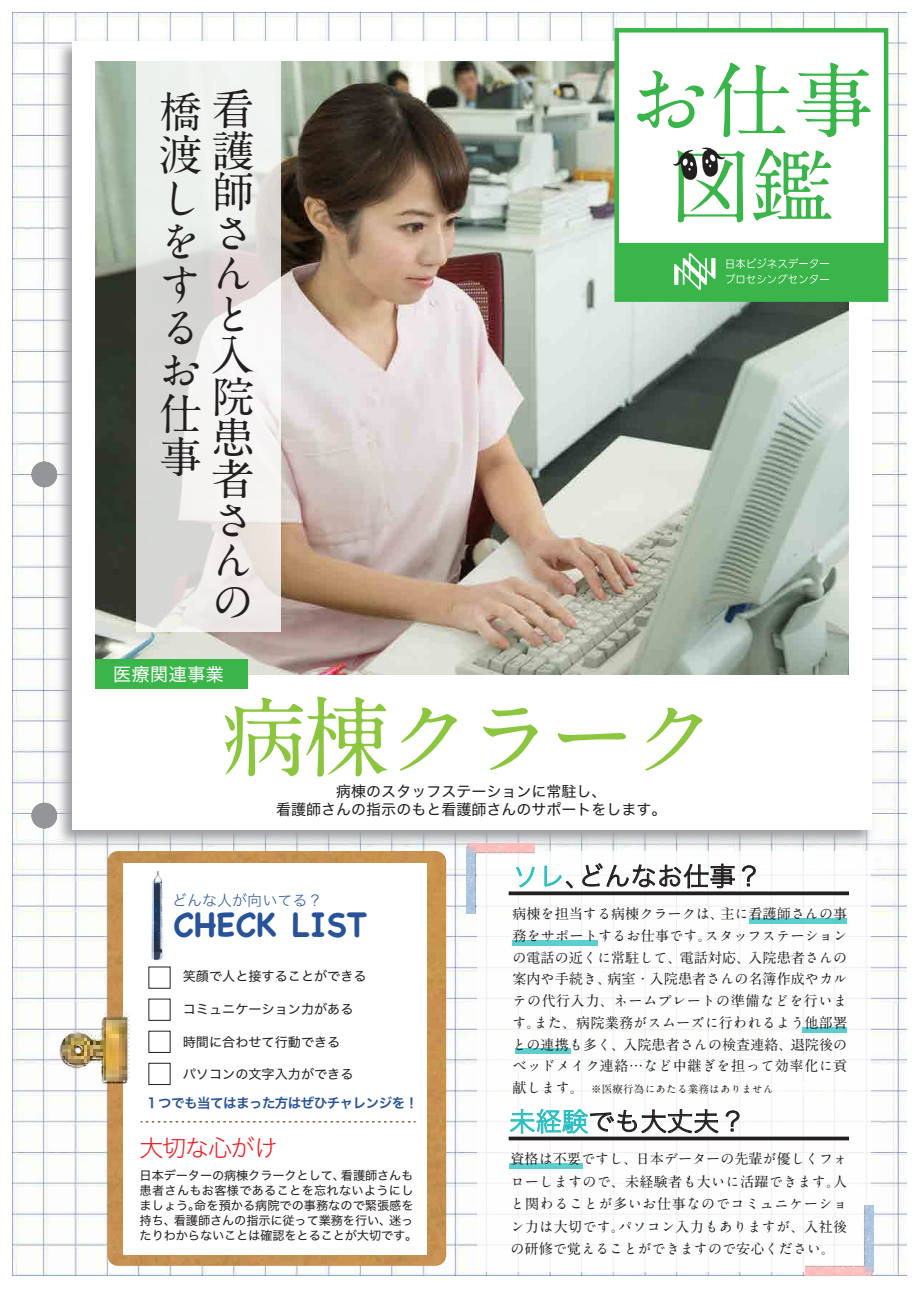
<style>
.page{position:relative;width:919px;height:1289px;background:#fff}
.page>*{position:absolute;margin:0;border:0;box-sizing:border-box;transform-origin:0 0}
.t1{font:700 87px "A1 Mincho Std";letter-spacing:-.06em;color:#8bc63e}
.t2{font:700 43.2px/41.1px "A1 Mincho Std";color:#231f20}
.t3{font:700 34.35px "Chalkboard";color:#285398}
.t4{font:26.25px "Hiragino Sans W2";color:#231f20}
.t5{font:24px "Hiragino Sans W2";letter-spacing:-.05em;color:#ee1d23}
.t6{font:18px "Hiragino Sans W4";letter-spacing:.03em;color:#fff}
.t7{font:15px/18px "Hiragino Sans W4";color:#231f20;text-align:center}
.t8{font:15px "Hiragino Sans W2";color:#285398}
.t9{font:700 14.1px/21.8px "A1 Mincho Std";letter-spacing:.005em;color:#231f20;text-align:justify}
.t10{font:13.5px "Hiragino Sans W6";letter-spacing:-.04em;color:#285398}
.t11{font:13.2px "Hiragino Sans W4";color:#231f20}
.t12{font:12.15px/15px "Hiragino Sans W4";letter-spacing:-.01em;color:#231f20}
.t13{font:700 10.5px "A1 Mincho Std";letter-spacing:.025em;color:#231f20}
.s1{color:#28bec1}
.s2{font-size:14.1px}
.s3{font-family:"Hiragino Sans W4";font-weight:400;font-size:12px;color:#fff}
</style>
<div class="page">
<img style="left:13px;top:891px;width:893px;height:384px">
<img style="left:12px;top:12px;width:895px;height:879px">
<div style="left:72px;top:41px;width:799px;height:788px;background:#fff"></div>
<img style="left:95px;top:62px;width:753px;height:612px">
<div style="left:32px;top:461px;width:25px;height:26px;background:#939598;border-radius:50%"></div>
<div style="left:32px;top:802px;width:25px;height:26px;background:#939598;border-radius:50%"></div>
<img style="left:107px;top:851px;width:339px;height:414px">
<div style="left:124px;top:863px;width:303px;height:392px;background:#fff"></div>
<div style="left:476px;top:851px;width:394px;height:419px;background:#fff"></div>
<img style="left:466px;top:843px;width:68px;height:70px">
<img style="left:805px;top:1205px;width:68px;height:70px">
<img style="left:151px;top:871px;width:13px;height:90px">
<div style="left:749px;top:918px;width:98px;height:6px;background:#5dced0"></div>
<div style="left:512px;top:940px;width:85px;height:6px;background:#5dced0"></div>
<div style="left:515px;top:1048px;width:55px;height:5px;background:#5dced0"></div>
<div style="left:802px;top:1026px;width:45px;height:6px;background:#5ccdcf"></div>
<div style="left:509px;top:1162px;width:73px;height:6px;background:#5dced0"></div>
<svg style="left:136px;top:61px;width:145px;height:571px"></svg>
<div style="left:614px;top:28px;width:274px;height:274px;background:#fff;border:4px solid #3ab54a"></div>
<div style="left:616px;top:243px;width:270px;height:56px;background:#3ab54a"></div>
<svg style="left:726px;top:258px;width:102px;height:26px"></svg>
<svg style="left:674px;top:253px;width:41px;height:37px"></svg>
<svg style="left:637px;top:71px;width:66px;height:57px"></svg>
<svg style="left:713px;top:63px;width:76px;height:74px"></svg>
<svg style="left:796px;top:63px;width:74px;height:74px"></svg>
<svg style="left:753px;top:148px;width:78px;height:72px"></svg>
<div style="left:95px;top:659px;width:152px;height:30px;background:#3ab54a"></div>
<svg style="left:672px;top:147px;width:72px;height:75px"></svg>
<svg style="left:509px;top:1108px;width:209px;height:25px"></svg>
<svg style="left:725px;top:1110px;width:14px;height:21px"></svg>
<svg style="left:516px;top:866px;width:19px;height:21px"></svg>
<svg style="left:544px;top:865px;width:29px;height:23px"></svg>
<svg style="left:582px;top:863px;width:152px;height:25px"></svg>
<svg style="left:741px;top:865px;width:14px;height:21px"></svg>
<svg style="left:508px;top:1136px;width:341px;height:4px"></svg>
<svg style="left:508px;top:891px;width:341px;height:4px"></svg>
<img style="left:53px;top:1002px;width:78px;height:92px">
<svg style="left:141px;top:1121px;width:274px;height:1px"></svg>
<h2 class="t2" style="left:159px;top:85px;width:44px;line-height:43.2px">橋渡しをするお仕事</h2>
<h2 class="t2" style="left:211px;top:83px;width:44px">看護師さんと入院患者さんの</h2>
<p class="t6" style="left:113px;top:658px;width:112px">医療関連事業</p>
<h1 class="t1" style="left:221px;top:666px;width:497px">病棟クラーク</h1>
<p class="t7" style="left:276px;top:781px;width:392px">病棟のスタッフステーションに常駐し、<br>看護師さんの指示のもと看護師さんのサポートをします。</p>
<p class="t8" style="left:172px;top:886px;width:151px">どんな人が向いてる？</p>
<h3 class="t3" style="left:173px;top:904px;width:195px">CHECK LIST</h3>
<p class="t11" style="left:183px;top:964px;width:185px">笑顔で人と接することができる</p>
<p class="t11" style="left:183px;top:997px;width:172px">コミュニケーション力がある</p>
<p class="t11" style="left:183px;top:1030px;width:159px">時間に合わせて行動できる</p>
<p class="t11" style="left:183px;top:1061px;width:172px">パソコンの文字入力ができる</p>
<p class="t10" style="left:145px;top:1090px;width:274px">１つでも当てはまった方はぜひチャレンジを！</p>
<h3 class="t5" style="left:140px;top:1127px;width:139px">大切な心がけ</h3>
<p class="t12" style="left:140px;top:1167px;width:279px">日本データーの病棟クラークとして、看護師さんも患者さんもお客様であることを忘れないようにしましょう。命を預かる病院での事務なので緊張感を持ち、看護師さんの指示に従って業務を行い、迷ったりわからないことは確認をとることが大切です。</p>
<h3 class="t4" style="left:512px;top:853px;width:251px"><span class="s1">ソレ</span>、どんなお仕事？</h3>
<p class="t9" style="left:512px;top:901px;width:336px">病棟を担当する病棟クラークは、主に看護師さんの事務をサポートするお仕事です。スタッフステーションの電話の近くに常駐して、電話対応、入院患者さんの案内や手続き、病室・入院患者さんの名簿作成やカルテの代行入力、ネームプレートの準備などを行います。また、病院業務がスムーズに行われるよう他部署との連携も多く、入院患者さんの検査連絡、退院後のベッドメイク連絡…など中継ぎを担って効率化に貢</p>
<p class="t13" style="left:512px;top:1080px;width:336px"><span class="s2">献します。　</span>※医療行為にあたる業務はありません<span class="s3">療行為にあた</span></p>
<h3 class="t4" style="left:509px;top:1098px;width:238px"><span class="s1">未経験</span>でも大丈夫？</h3>
<p class="t9" style="left:510px;top:1145px;width:338px;line-height:22.5px">資格は不要ですし、日本データーの先輩が優しくフォローしますので、未経験者も大いに活躍できます。人と関わることが多いお仕事なのでコミュニケーション力は大切です。パソコン入力もありますが、入社後の研修で覚えることができますので安心ください。</p>
</div>
